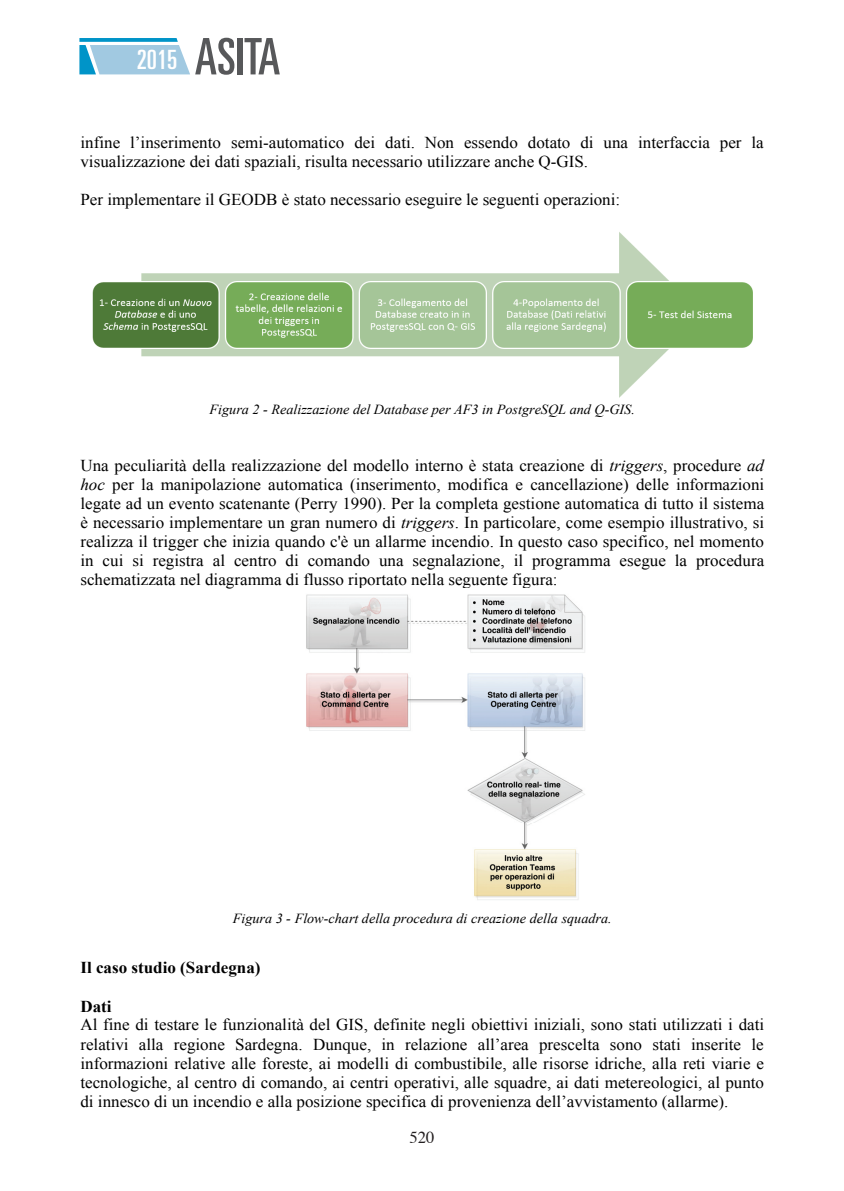
<style>
.page{position:relative;width:844px;height:1191px;background:#fff}
.page>*{position:absolute;margin:0;border:0;box-sizing:border-box;transform-origin:0 0}
.t1{font:ultra-condensed 50.4px "Univers";color:#57585a}
.t2{font:16.62px/19.1px "Times New Roman";color:#000}
.t3{font:700 16.62px "Times New Roman";color:#000}
.t4{font:16.62px "Times";color:#231f20}
.t5{font:italic 13.83px "Times New Roman";color:#000}
.s1{font-size:26.6px;color:#fff}
.s2{font-style:italic}
.s3{font-weight:700}
</style>
<div class="page">
<svg style="left:79px;top:38px;width:111px;height:36px"></svg>
<img style="left:92px;top:232px;width:661px;height:166px">
<img style="left:306px;top:594px;width:279px;height:306px">
<h1 class="t1" style="left:137px;top:28px;width:145px"><span class="s1">2015</span> ASITA</h1>
<p class="t2" style="left:80px;top:133px;width:684px">infine l’inserimento semi-automatico dei dati. Non essendo dotato di una interfaccia per la visualizzazione dei dati spaziali, risulta necessario utilizzare anche Q-GIS.</p>
<p class="t2" style="left:80px;top:190px;width:541px">Per implementare il GEODB è stato necessario eseguire le seguenti operazioni:</p>
<p class="t5" style="left:209px;top:400px;width:427px">Figura 2 - Realizzazione del Database per AF3 in PostgreSQL and Q-GIS.</p>
<p class="t2" style="left:80px;top:455px;width:685px;text-align:justify">Una peculiarità della realizzazione del modello interno è stata creazione di <span class="s2">triggers</span>, procedure <span class="s2">ad hoc</span> per la manipolazione automatica (inserimento, modifica e cancellazione) delle informazioni legate ad un evento scatenante (Perry 1990). Per la completa gestione automatica di tutto il sistema è necessario implementare un gran numero di <span class="s2">triggers</span>. In particolare, come esempio illustrativo, si realizza il trigger che inizia quando c'è un allarme incendio. In questo caso specifico, nel momento in cui si registra al centro di comando una segnalazione, il programma esegue la procedura schematizzata nel diagramma di flusso riportato nella seguente figura:</p>
<p class="t5" style="left:233px;top:908px;width:380px">Figura 3 - Flow-chart della procedura di creazione della squadra.</p>
<p class="t3" style="left:80px;top:956px;width:182px">Il caso studio (Sardegna)</p>
<p class="t2" style="left:80px;top:996px;width:685px"><span class="s3">Dati<br></span>Al fine di testare le funzionalità del GIS, definite negli obiettivi iniziali, sono stati utilizzati i dati relativi alla regione Sardegna. Dunque, in relazione all’area prescelta sono stati inserite le informazioni relative alle foreste, ai modelli di combustibile, alle risorse idriche, alla reti viarie e tecnologiche, al centro di comando, ai centri operativi, alle squadre, ai dati metereologici, al punto di innesco di un incendio e alla posizione specifica di provenienza dell’avvistamento (allarme).</p>
<p class="t4" style="left:409px;top:1121px;width:27px">520</p>
</div>
